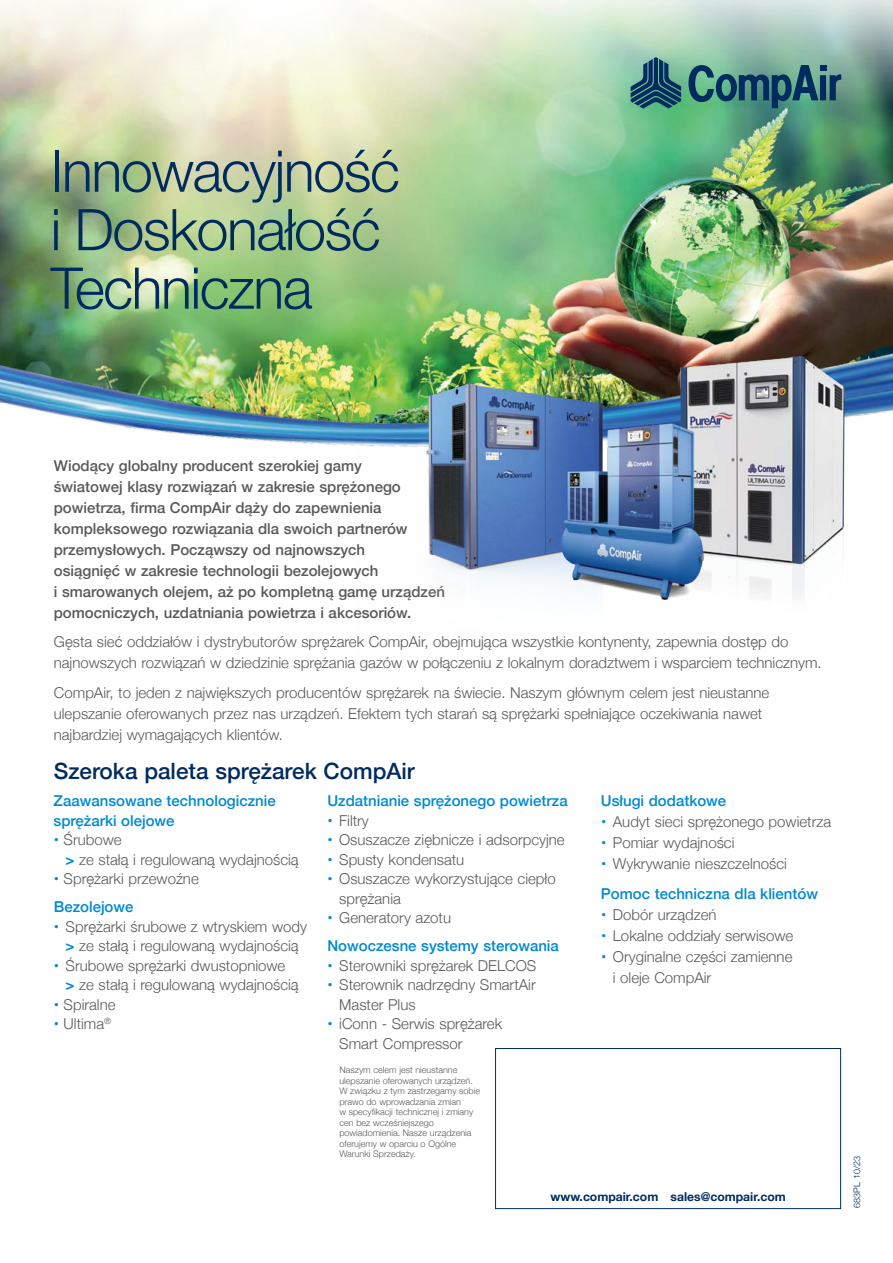
<style>
.page{position:relative;width:893px;height:1263px;background:#fff}
.page>*{position:absolute;margin:0;border:0;box-sizing:border-box;transform-origin:0 0}
.t1{font:300 57.45px/58.5px "Helvetica Neue";letter-spacing:-.025em;color:#002b5f}
.t2{font:500 22.5px "Helvetica Neue";color:#002b5f}
.t3{font:300 15px/19.5px "Helvetica Neue";color:#58595b}
.t4{font:500 15px/21px "Helvetica Neue";color:#58595b}
.t5{font:500 15px/19.5px "Helvetica Neue";color:#0089cf}
.t6{font:700 12.15px "Helvetica Neue";color:#002b5f}
.t7{font:300 9px/10.5px "Helvetica Neue";color:#58595b}
.t8{font:300 9px "Helvetica Neue";color:#002b5f}
.s1{font-weight:700;color:#0089cf}
.s2{font-weight:500;color:#0089cf}
.s3{font-weight:700}
.s4{font-weight:300;color:#58595b}
</style>
<div class="page">
<img style="left:0;top:0;width:893px;height:232px">
<img style="left:0;top:232px;width:893px;height:214px">
<svg style="left:495px;top:1048px;width:346px;height:161px"></svg>
<svg style="left:688px;top:65px;width:153px;height:43px;background:#3d797a"></svg>
<svg style="left:631px;top:57px;width:50px;height:52px;background:#3a737c"></svg>
<img style="left:355px;top:309px;width:538px;height:291px">
<h1 class="t1" style="left:51px;top:138px;width:351px">Innowacyjność i Doskonałość<br>Techniczna</h1>
<p class="t4" style="left:54px;top:454px;width:393px">Wiodący globalny producent szerokiej gamy<br>światowej klasy rozwiązań w zakresie sprężonego powietrza, firma CompAir dąży do zapewnienia kompleksowego rozwiązania dla swoich partnerów przemysłowych. Począwszy od najnowszych<br>osiągnięć w zakresie technologii bezolejowych<br>i smarowanych olejem, aż po kompletną gamę urządzeń pomocniczych, uzdatniania powietrza i akcesoriów.</p>
<p class="t3" style="left:54px;top:630px;width:769px;line-height:21px">Gęsta sieć oddziałów i dystrybutorów sprężarek CompAir, obejmująca wszystkie kontynenty, zapewnia dostęp do najnowszych rozwiązań w dziedzinie sprężania gazów w połączeniu z lokalnym doradztwem i wsparciem technicznym.</p>
<p class="t3" style="left:54px;top:681px;width:717px;line-height:21px">CompAir, to jeden z największych producentów sprężarek na świecie. Naszym głównym celem jest nieustanne ulepszanie oferowanych przez nas urządzeń. Efektem tych starań są sprężarki spełniające oczekiwania nawet najbardziej wymagających klientów.</p>
<h2 class="t2" style="left:54px;top:753px;width:363px">Szeroka paleta sprężarek CompAir</h2>
<p class="t5" style="left:54px;top:790px;width:224px">Zaawansowane technologicznie sprężarki olejowe</p>
<p class="t3" style="left:66px;top:829px;width:235px;text-indent:-12px"><span class="s1">•</span> Śrubowe<br><span class="s1">&gt;</span> ze stałą i regulowaną wydajnością</p>
<p class="t3" style="left:54px;top:864px;width:147px;line-height:28px"><span class="s1">•</span> Sprężarki przewoźne<br><span class="s2">Bezolejowe</span></p>
<p class="t3" style="left:54px;top:915px;width:255px;text-align:center"><span class="s1">•</span> Sprężarki śrubowe z wtryskiem wody <span class="s1">&gt;</span> ze stałą i regulowaną wydajnością</p>
<p class="t3" style="left:66px;top:954px;width:235px;text-indent:-12px"><span class="s1">•</span> Śrubowe sprężarki dwustopniowe<br><span class="s1">&gt;</span> ze stałą i regulowaną wydajnością</p>
<p class="t3" style="left:54px;top:993px;width:63px"><span class="s1">•</span> Spiralne</p>
<p class="t3" style="left:54px;top:1013px;width:59px"><span class="s1">•</span> Ultima<sup>®</sup></p>
<p class="t5" style="left:327px;top:790px;width:242px">Uzdatnianie sprężonego powietrza</p>
<p class="t3" style="left:327px;top:809px;width:43px"><span class="s1">•</span> Filtry</p>
<p class="t3" style="left:327px;top:829px;width:239px"><span class="s1">•</span> Osuszacze ziębnicze i adsorpcyjne</p>
<p class="t3" style="left:327px;top:848px;width:138px"><span class="s1">•</span> Spusty kondensatu</p>
<p class="t3" style="left:339px;top:868px;width:218px;text-indent:-12px"><span class="s1">•</span> Osuszacze wykorzystujące ciepło sprężania</p>
<p class="t5" style="left:327px;top:903px;width:233px;line-height:28px"><span class="s3">•</span> <span class="s4">Generatory azotu<br></span>Nowoczesne systemy sterowania</p>
<p class="t3" style="left:327px;top:954px;width:210px"><span class="s1">•</span> Sterowniki sprężarek DELCOS</p>
<p class="t3" style="left:339px;top:974px;width:198px;text-indent:-12px"><span class="s1">•</span> Sterownik nadrzędny SmartAir<br>Master Plus</p>
<p class="t3" style="left:339px;top:1013px;width:164px;text-indent:-12px"><span class="s1">•</span> iConn - Serwis sprężarek<br>Smart Compressor</p>
<p class="t7" style="left:339px;top:1064px;width:142px">Naszym celem jest nieustanne ulepszanie oferowanych urządzeń.<br>W związku z tym zastrzegamy sobie prawo do wprowadzania zmian<br>w specyfikacji technicznej i zmiany cen bez wcześniejszego powiadomienia. Nasze urządzenia oferujemy w oparciu o Ogólne<br>Warunki Sprzedaży.</p>
<p class="t5" style="left:601px;top:790px;width:127px">Usługi dodatkowe</p>
<p class="t3" style="left:601px;top:811px;width:232px"><span class="s1">•</span> Audyt sieci sprężonego powietrza</p>
<p class="t3" style="left:601px;top:832px;width:135px"><span class="s1">•</span> Pomiar wydajności</p>
<p class="t5" style="left:601px;top:848px;width:219px;line-height:29.5px"><span class="s3">•</span> <span class="s4">Wykrywanie nieszczelności<br></span>Pomoc techniczna dla klientów</p>
<p class="t3" style="left:601px;top:903px;width:117px"><span class="s1">•</span> Dobór urządzeń</p>
<p class="t3" style="left:601px;top:924px;width:194px"><span class="s1">•</span> Lokalne oddziały serwisowe</p>
<p class="t3" style="left:613px;top:945px;width:181px;line-height:21px;text-indent:-12px"><span class="s1">•</span> Oryginalne części zamienne i oleje CompAir</p>
<p class="t6" style="left:551px;top:1187px;width:237px">www.compair.com sales@compair.com</p>
<p class="t8" style="left:850px;top:1207px;width:53px;rotate:-90deg">683PL 10/23</p>
</div>
